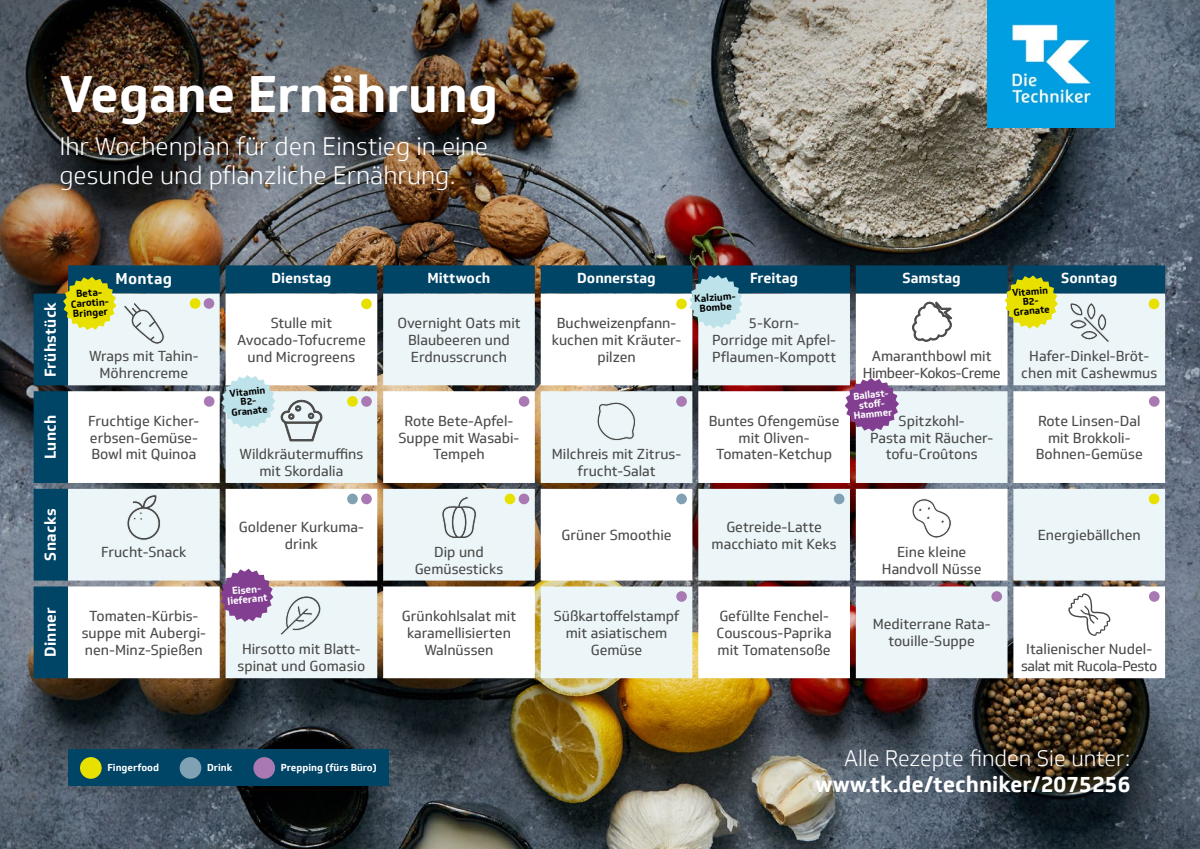
<style>
.page{position:relative;width:1200px;height:849px;background:#fff}
.page>*{position:absolute;margin:0;border:0;box-sizing:border-box;transform-origin:0 0}
.t1{font:700 50px "Soleto TK";color:#fff}
.t2{font:300 24.62px/29.6px "Soleto TK";color:#fff}
.t3{font:700 21.88px "Soleto TK";color:#fff}
.t4{font:300 21.88px "Soleto TK";color:#fff}
.t5{font:700 15.31px "Soleto TK";letter-spacing:.02em;color:#fff}
.t6{font:14.12px/16.9px "Soleto TK";color:#4a4a49;text-align:center}
.t7{font:700 14.12px "Soleto TK";color:#fff}
.t8{font:14.12px/16.9px "Soleto TK";letter-spacing:-.03em;color:#4a4a49;text-align:center}
.t9{font:700 9.81px/9.8px "Soleto TK";color:#fff;text-align:center}
.t10{font:700 9.81px/9.8px "Soleto TK";color:#000;text-align:center}
.t11{font:700 9.62px/9.6px "Soleto TK";color:#000;text-align:center}
.t12{font:700 9.62px/9.6px "Soleto TK";color:#fff;text-align:center}
</style>
<div class="page">
<img style="left:0;top:0;width:1200px;height:849px">
<svg style="left:34px;top:265px;width:1131px;height:413px;background:#064463"></svg>
<svg style="left:68px;top:294px;width:1097px;height:384px"></svg>
<div style="left:68px;top:750px;width:320px;height:36px;background:#046"></div>
<div style="left:253px;top:757px;width:22px;height:22px;background:#a879b2;border-radius:50%"></div>
<div style="left:180px;top:757px;width:21px;height:22px;background:#80a1b3;border-radius:50%"></div>
<div style="left:80px;top:757px;width:22px;height:22px;background:#e8e100;border-radius:50%"></div>
<img style="left:987px;top:0;width:128px;height:128px">
<svg style="left:912px;top:498px;width:40px;height:41px"></svg>
<svg style="left:122px;top:301px;width:43px;height:44px;background:#dae2e4"></svg>
<svg style="left:125px;top:493px;width:37px;height:49px;background:#d5dedf"></svg>
<svg style="left:596px;top:400px;width:41px;height:42px;background:#dce5e7"></svg>
<svg style="left:1069px;top:301px;width:42px;height:43px;background:#d2dadc"></svg>
<svg style="left:441px;top:496px;width:36px;height:43px;background:#ced6d8"></svg>
<svg style="left:1067px;top:592px;width:44px;height:44px"></svg>
<svg style="left:912px;top:302px;width:40px;height:39px"></svg>
<svg style="left:280px;top:595px;width:42px;height:40px;background:#d5dee0"></svg>
<svg style="left:221px;top:375px;width:102px;height:66px;background:#ccdadb"></svg>
<svg style="left:845px;top:378px;width:54px;height:54px;background:#9c6aa4"></svg>
<svg style="left:63px;top:277px;width:53px;height:53px;background:#c3c82b"></svg>
<svg style="left:226px;top:265px;width:517px;height:63px"></svg>
<svg style="left:220px;top:568px;width:53px;height:54px;background:#9a6aa2"></svg>
<svg style="left:1005px;top:275px;width:53px;height:54px;background:#c4c932"></svg>
<div style="left:190px;top:298px;width:10px;height:11px;background:#e8e100;border-radius:50%"></div>
<div style="left:204px;top:298px;width:10px;height:11px;background:#a879b2;border-radius:50%"></div>
<div style="left:361px;top:298px;width:11px;height:11px;background:#e8e100;border-radius:50%"></div>
<div style="left:676px;top:298px;width:11px;height:11px;background:#e8e100;border-radius:50%"></div>
<div style="left:1149px;top:298px;width:10px;height:11px;background:#e8e100;border-radius:50%"></div>
<div style="left:204px;top:396px;width:10px;height:11px;background:#a879b2;border-radius:50%"></div>
<div style="left:347px;top:396px;width:11px;height:11px;background:#e8e100;border-radius:50%"></div>
<div style="left:361px;top:396px;width:11px;height:11px;background:#a879b2;border-radius:50%"></div>
<div style="left:519px;top:396px;width:10px;height:11px;background:#a879b2;border-radius:50%"></div>
<div style="left:676px;top:396px;width:11px;height:11px;background:#a879b2;border-radius:50%"></div>
<div style="left:1149px;top:396px;width:11px;height:11px;background:#a879b2;border-radius:50%"></div>
<div style="left:347px;top:493px;width:11px;height:11px;background:#80a1b3;border-radius:50%"></div>
<div style="left:361px;top:493px;width:11px;height:11px;background:#a879b2;border-radius:50%"></div>
<div style="left:505px;top:493px;width:10px;height:11px;background:#e8e100;border-radius:50%"></div>
<div style="left:519px;top:493px;width:10px;height:11px;background:#a879b2;border-radius:50%"></div>
<div style="left:676px;top:493px;width:11px;height:11px;background:#80a1b3;border-radius:50%"></div>
<div style="left:834px;top:493px;width:10px;height:11px;background:#80a1b3;border-radius:50%"></div>
<div style="left:1149px;top:493px;width:10px;height:11px;background:#e8e100;border-radius:50%"></div>
<div style="left:676px;top:591px;width:11px;height:11px;background:#a879b2;border-radius:50%"></div>
<div style="left:991px;top:591px;width:11px;height:11px;background:#a879b2;border-radius:50%"></div>
<div style="left:1149px;top:591px;width:11px;height:11px;background:#a879b2;border-radius:50%"></div>
<h1 class="t1" style="left:59px;top:62px;width:440px">Vegane Ernährung</h1>
<h2 class="t2" style="left:59px;top:131px;width:430px">Ihr Wochenplan für den Einstieg in eine gesunde und pflanzliche Ernährung.</h2>
<p class="t5" style="left:41px;top:377px;width:77px;rotate:-90deg">Frühstück</p>
<p class="t5" style="left:41px;top:459px;width:46px;rotate:-90deg">Lunch</p>
<p class="t5" style="left:41px;top:560px;width:53px;rotate:-90deg">Snacks</p>
<p class="t5" style="left:41px;top:657px;width:52px;rotate:-90deg">Dinner</p>
<p class="t5" style="left:116px;top:269px;width:58px">Montag</p>
<p class="t7" style="left:271px;top:269px;width:62px">Dienstag</p>
<p class="t7" style="left:428px;top:269px;width:64px">Mittwoch</p>
<p class="t7" style="left:577px;top:269px;width:80px">Donnerstag</p>
<p class="t7" style="left:750px;top:269px;width:49px">Freitag</p>
<p class="t7" style="left:903px;top:269px;width:60px">Samstag</p>
<p class="t7" style="left:1061px;top:269px;width:58px">Sonntag</p>
<p class="t11" style="left:1011px;top:288px;width:38px;rotate:-5deg">Vitamin<br>B2-<br>Granate</p>
<p class="t10" style="left:70px;top:289px;width:40px;rotate:-4deg">Beta-<br>Carotin-<br>Bringer</p>
<p class="t10" style="left:694px;top:294px;width:44px;rotate:-4deg">Kalzium-<br>Bombe</p>
<p class="t6" style="left:237px;top:315px;width:130px">Stulle mit<br>Avocado-Tofucreme und Microgreens</p>
<p class="t6" style="left:397px;top:315px;width:125px">Overnight Oats mit<br>Blaubeeren und<br>Erdnusscrunch</p>
<p class="t6" style="left:552px;top:315px;width:131px">Buchweizenpfann&shy;kuchen mit Kräuter&shy;pilzen</p>
<p class="t6" style="left:712px;top:315px;width:126px">5-Korn-<br>Porridge mit Apfel-<br>Pflaumen-Kompott</p>
<p class="t8" style="left:863px;top:348px;width:139px">Amaranthbowl mit<br>Himbeer-Kokos-Creme</p>
<p class="t6" style="left:1021px;top:348px;width:138px">Hafer-Dinkel-Bröt&shy;chen mit Cashewmus</p>
<p class="t6" style="left:89px;top:348px;width:111px">Wraps mit Tahin-<br>Möhrencreme</p>
<p class="t6" style="left:88px;top:412px;width:113px;text-align:justify">Fruchtige Kicher&shy;erbsen-Gemüse-Bowl mit Quinoa</p>
<p class="t6" style="left:101px;top:543px;width:87px">Frucht-Snack</p>
<p class="t6" style="left:82px;top:607px;width:124px">Tomaten-Kürbis&shy;suppe mit Aubergi&shy;nen-Minz-Spießen</p>
<p class="t11" style="left:229px;top:389px;width:38px;rotate:-6deg">Vitamin<br>B2-<br>Granate</p>
<p class="t12" style="left:851px;top:392px;width:40px;rotate:-6deg">Ballast&shy;stoff-<br>Hammer</p>
<p class="t6" style="left:399px;top:412px;width:122px">Rote Bete-Apfel-<br>Suppe mit Wasabi-<br>Tempeh</p>
<p class="t6" style="left:709px;top:412px;width:132px">Buntes Ofengemüse mit Oliven-<br>Tomaten-Ketchup</p>
<p class="t6" style="left:870px;top:412px;width:125px">Spitzkohl-<br>Pasta mit Räucher&shy;tofu-Croûtons</p>
<p class="t6" style="left:1036px;top:412px;width:109px">Rote Linsen-Dal mit Brokkoli-<br>Bohnen-Gemüse</p>
<p class="t6" style="left:239px;top:446px;width:126px">Wildkräutermuffins mit Skordalia</p>
<p class="t6" style="left:552px;top:446px;width:129px">Milchreis mit Zitrus&shy;frucht-Salat</p>
<p class="t6" style="left:239px;top:518px;width:127px">Goldener Kurkuma&shy;drink</p>
<p class="t9" style="left:226px;top:586px;width:42px;rotate:-5deg">Eisen&shy;lieferant</p>
<p class="t6" style="left:238px;top:641px;width:129px">Hirsotto mit Blatt&shy;spinat und Gomasio</p>
<p class="t6" style="left:415px;top:543px;width:90px">Dip und<br>Gemüsesticks</p>
<p class="t6" style="left:561px;top:527px;width:112px">Grüner Smoothie</p>
<p class="t6" style="left:712px;top:518px;width:127px">Getreide-Latte macchiato mit Keks</p>
<p class="t6" style="left:882px;top:543px;width:101px">Eine kleine<br>Handvoll Nüsse</p>
<p class="t6" style="left:402px;top:607px;width:116px">Grünkohlsalat mit karamellisierten<br>Walnüssen</p>
<p class="t6" style="left:554px;top:607px;width:127px">Süßkartofelstampf mit asiatischem<br>Gemüse</p>
<p class="t6" style="left:717px;top:607px;width:117px;text-align:left">Gefüllte Fenchel-<br>Couscous-Paprika mit Tomatensoße</p>
<p class="t6" style="left:873px;top:616px;width:118px">Mediterrane Rata&shy;touille-Suppe</p>
<p class="t6" style="left:1038px;top:527px;width:105px">Energiebällchen</p>
<p class="t6" style="left:1021px;top:641px;width:138px">Italienischer Nudel&shy;salat mit Rucola-Pesto</p>
<p class="t9" style="left:107px;top:763px;width:53px">Fingerfood</p>
<p class="t9" style="left:207px;top:763px;width:27px">Drink</p>
<p class="t9" style="left:281px;top:763px;width:97px">Prepping (fürs Büro)</p>
<h3 class="t4" style="left:844px;top:745px;width:288px">Alle Rezepte finden Sie unter:</h3>
<h3 class="t3" style="left:816px;top:771px;width:316px">www.tk.de/techniker/2075256</h3>
</div>
